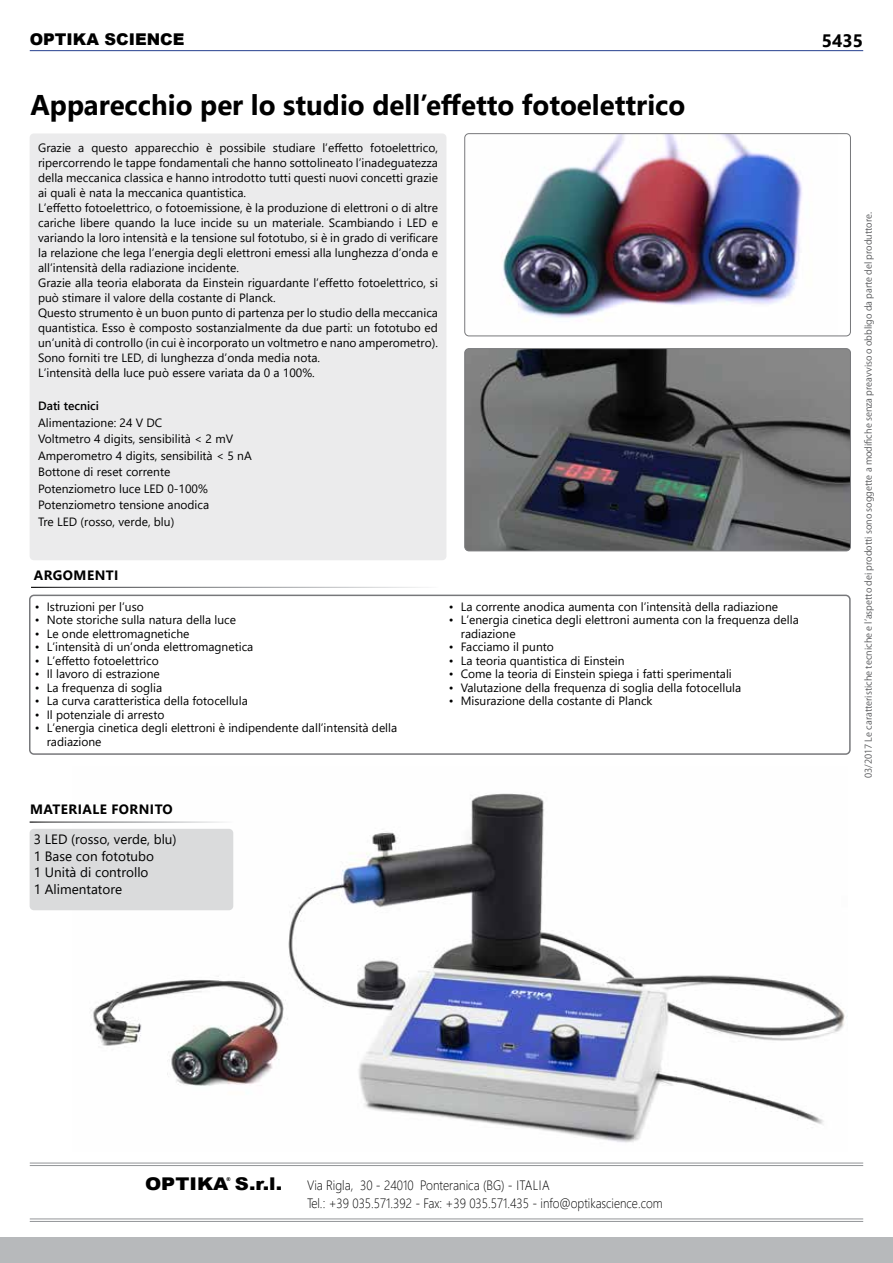
<style>
.page{position:relative;width:893px;height:1263px;background:#fff}
.page>*{position:absolute;margin:0;border:0;box-sizing:border-box;transform-origin:0 0}
.t1{font:700 28.5px "Segoe UI";color:#000}
.t2{font:700 18px "Segoe UI";color:#000}
.t3{font:900 17.55px "Arial";color:#000;scale:1.11 1}
.t4{font:900 16.2px "Arial";color:#000}
.t5{font:300 13.5px/18px "Segoe UI";color:#000;scale:.9 1}
.t6{font:13.5px/16.5px "Segoe UI";color:#000}
.t7{font:700 13.5px "Segoe UI";letter-spacing:.035em;color:#000}
.t8{font:12px/15px "Segoe UI";color:#000}
.t9{font:600 12px "Segoe UI";color:#000}
.t10{font:9.3px "Koz Go Pro";color:#58595b}
.t11{font:900 5.25px "Arial";color:#000}
</style>
<div class="page">
<hr style="left:30px;top:50px;width:833px;height:1px;background:#25408f">
<hr style="left:30px;top:1219px;width:833px;height:1px;background:#939598">
<hr style="left:30px;top:1221px;width:833px;height:1px;background:#939598">
<hr style="left:30px;top:1163px;width:833px;height:1px;background:#939598">
<hr style="left:30px;top:1165px;width:833px;height:1px;background:#939598">
<div style="left:0;top:1238px;width:893px;height:25px;background:#b7b9bb"></div>
<img style="left:72px;top:793px;width:776px;height:350px">
<img style="left:502px;top:135px;width:300px;height:183px">
<div style="left:465px;top:133px;width:386px;height:203px;border:1px solid #77787b;border-radius:4px"></div>
<img style="left:465px;top:349px;width:385px;height:202px">
<div style="left:465px;top:348px;width:386px;height:203px;border:1px solid #77787b;border-radius:4px"></div>
<div style="left:30px;top:133px;width:416px;height:427px;background:#ebebec;border-radius:4px"></div>
<hr style="left:30px;top:821px;width:203px;height:2px;background:#fff">
<div style="left:29px;top:595px;width:822px;height:160px;border:2px solid #77787b;border-radius:4px"></div>
<div style="left:30px;top:829px;width:203px;height:81px;background:#dadbdc;border-radius:4px"></div>
<h3 class="t4" style="left:30px;top:28px;width:156px">OPTIKA SCIENCE</h3>
<h1 class="t1" style="left:30px;top:82px;width:656px">Apparecchio per lo studio dell’effetto fotoelettrico</h1>
<p class="t8" style="left:38px;top:140px;width:401px">Grazie a questo apparecchio è possibile studiare l’effetto fotoelettrico, ripercorrendo le tappe fondamentali che hanno sottolineato l’inadeguatezza della meccanica classica e hanno introdotto tutti questi nuovi concetti grazie ai quali è nata la meccanica quantistica.<br>L’effetto fotoelettrico, o fotoemissione, è la produzione di elettroni o di altre cariche libere quando la luce incide su un materiale. Scambiando i LED e variando la loro intensità e la tensione sul fototubo, si è in grado di verificare la relazione che lega l’energia degli elettroni emessi alla lunghezza d’onda e all’intensità della radiazione incidente.<br>Grazie alla teoria elaborata da Einstein riguardante l’effetto fotoelettrico, si può stimare il valore della costante di Planck.<br>Questo strumento è un buon punto di partenza per lo studio della meccanica quantistica. Esso è composto sostanzialmente da due parti: un fototubo ed un’unità di controllo (in cui è incorporato un voltmetro e nano amperometro).<br>Sono forniti tre LED, di lunghezza d’onda media nota.<br>L’intensità della luce può essere variata da 0 a 100%.</p>
<p class="t9" style="left:38px;top:395px;width:62px">Dati tecnici</p>
<p class="t8" style="left:38px;top:414px;width:215px;line-height:16.5px">Alimentazione: 24 V DC<br>Voltmetro 4 digits, sensibilità &lt; 2 mV<br>Amperometro 4 digits, sensibilità &lt; 5 nA<br>Bottone di reset corrente<br>Potenziometro luce LED 0-100%<br>Potenziometro tensione anodica<br>Tre LED (rosso, verde, blu)</p>
<p class="t7" style="left:34px;top:564px;width:86px">ARGOMENTI</p>
<p class="t8" style="left:35px;top:599px;width:111px">• Istruzioni per l’uso</p>
<p class="t8" style="left:35px;top:612px;width:203px">• Note storiche sulla natura della luce</p>
<p class="t8" style="left:35px;top:626px;width:156px">• Le onde elettromagnetiche</p>
<p class="t8" style="left:35px;top:639px;width:220px">• L’intensità di un’onda elettromagnetica</p>
<p class="t8" style="left:35px;top:653px;width:126px">• L’effetto fotoelettrico</p>
<p class="t8" style="left:35px;top:666px;width:127px">• Il lavoro di estrazione</p>
<p class="t8" style="left:35px;top:680px;width:129px">• La frequenza di soglia</p>
<p class="t8" style="left:35px;top:693px;width:214px">• La curva caratteristica della fotocellula</p>
<p class="t8" style="left:35px;top:707px;width:131px">• Il potenziale di arresto</p>
<p class="t8" style="left:47px;top:721px;width:352px;line-height:13.5px;text-indent:-12px">• L’energia cinetica degli elettroni è indipendente dall’intensità della radiazione</p>
<p class="t7" style="left:30px;top:799px;width:144px">MATERIALE FORNITO</p>
<p class="t6" style="left:34px;top:831px;width:144px">3 LED (rosso, verde, blu)<br>1 Base con fototubo<br>1 Unità di controllo<br>1 Alimentatore</p>
<p class="t8" style="left:449px;top:599px;width:331px">• La corrente anodica aumenta con l’intensità della radiazione</p>
<p class="t8" style="left:461px;top:613px;width:339px;line-height:13.5px;text-indent:-12px">• L’energia cinetica degli elettroni aumenta con la frequenza della radiazione</p>
<p class="t8" style="left:449px;top:639px;width:107px">• Facciamo il punto</p>
<p class="t8" style="left:449px;top:653px;width:177px">• La teoria quantistica di Einstein</p>
<p class="t8" style="left:449px;top:666px;width:285px">• Come la teoria di Einstein spiega i fatti sperimentali</p>
<p class="t8" style="left:449px;top:680px;width:294px">• Valutazione della frequenza di soglia della fotocellula</p>
<p class="t8" style="left:449px;top:693px;width:205px">• Misurazione della costante di Planck</p>
<h2 class="t2" style="left:822px;top:26px;width:43px">5435</h2>
<p class="t10" style="left:862px;top:778px;width:567px;rotate:-90deg">03/2017 Le caratteristiche tecniche e l’aspetto dei prodotti sono soggette a modifiche senza preavviso o obbligo da parte del produttore.</p>
<h3 class="t3" style="left:145px;top:1170px;width:125px">OPTIKA S.r.l.</h3>
<p class="t5" style="left:307px;top:1175px;width:397px">Via Rigla, 30 - 24010 Ponteranica (BG) - ITALIA<br>Tel.: +39 035.571.392 - Fax: +39 035.571.435 - info@optikascience.com</p>
<p class="t11" style="left:226px;top:1175px;width:6px">®</p>
</div>
